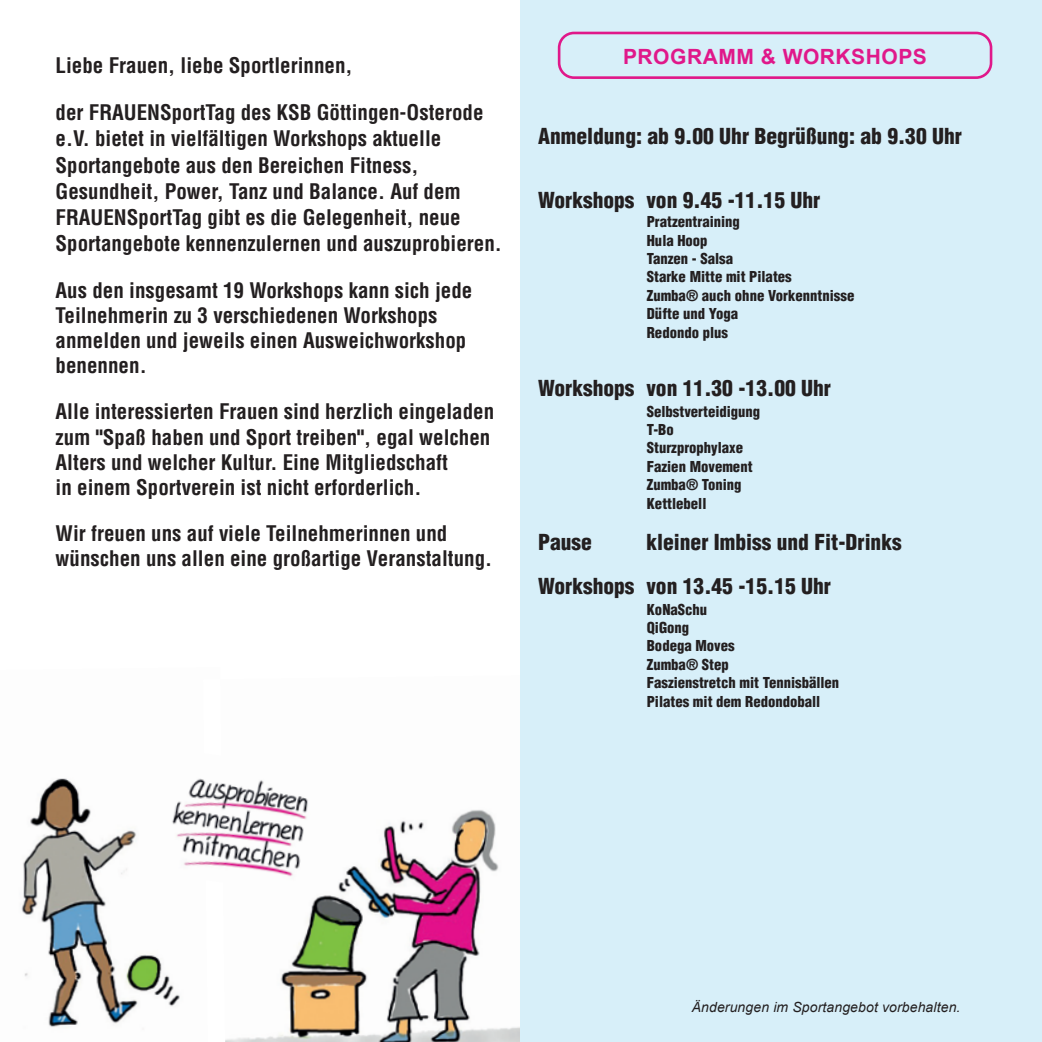
<style>
.page{position:relative;width:1042px;height:1042px;background:#fff}
.page>*{position:absolute;margin:0;border:0;box-sizing:border-box;transform-origin:0 0}
.t1{font:900 condensed 21.53px "Helvetica LT Std";color:#231f20}
.t2{font:700 condensed 21px/25.2px "Helvetica LT Std";color:#231f20}
.t3{font:700 21px "Arial";letter-spacing:.025em;color:#e0188a}
.t4{font:900 condensed 14.7px/18.4px "Helvetica LT Std";color:#231f20}
.t5{font:italic 14px "Arial";letter-spacing:.01em;color:#231f20}
</style>
<div class="page">
<img style="left:225px;top:810px;width:295px;height:232px">
<img style="left:21px;top:778px;width:159px;height:250px">
<div style="left:520px;top:0;width:522px;height:1042px;background:#d7eff9"></div>
<img style="left:158px;top:778px;width:176px;height:118px">
<div style="left:558px;top:32px;width:434px;height:47px;border:3px solid #e0188a;border-radius:15px"></div>
<p class="t2" style="left:56px;top:52px;width:298px">Liebe Frauen, liebe Sportlerinnen,</p>
<p class="t2" style="left:56px;top:99px;width:448px;line-height:26.2px">der FRAUENSportTag des KSB Göttingen-Osterode e.V. bietet in vielfältigen Workshops aktuelle Sportangebote aus den Bereichen Fitness, Gesundheit, Power, Tanz und Balance. Auf dem FRAUENSportTag gibt es die Gelegenheit, neue Sportangebote kennenzulernen und auszuprobieren.</p>
<p class="t2" style="left:56px;top:277px;width:418px">Aus den insgesamt 19 Workshops kann sich jede Teilnehmerin zu 3 verschiedenen Workshops anmelden und jeweils einen Ausweichworkshop benennen.</p>
<p class="t2" style="left:56px;top:399px;width:440px">Alle interessierten Frauen sind herzlich eingeladen zum "Spaß haben und Sport treiben", egal welchen Alters und welcher Kultur. Eine Mitgliedschaft<br>in einem Sportverein ist nicht erforderlich.</p>
<p class="t2" style="left:56px;top:521px;width:438px">Wir freuen uns auf viele Teilnehmerinnen und wünschen uns allen eine großartige Veranstaltung.</p>
<p class="t3" style="left:623px;top:42px;width:305px">PROGRAMM &amp; WORKSHOPS</p>
<p class="t1" style="left:538px;top:122px;width:425px">Anmeldung: ab 9.00 Uhr Begrüßung: ab 9.30 Uhr</p>
<p class="t1" style="left:538px;top:187px;width:284px">Workshops von 9.45 -11.15 Uhr</p>
<p class="t4" style="left:647px;top:213px;width:209px">Pratzentraining<br>Hula Hoop<br>Tanzen - Salsa<br>Starke Mitte mit Pilates<br>Zumba® auch ohne Vorkenntnisse<br>Düfte und Yoga<br>Redondo plus</p>
<p class="t1" style="left:538px;top:374px;width:295px">Workshops von 11.30 -13.00 Uhr</p>
<p class="t4" style="left:647px;top:402px;width:115px">Selbstverteidigung<br>T-Bo<br>Sturzprophylaxe<br>Fazien Movement<br>Zumba® Toning<br>Kettlebell</p>
<p class="t1" style="left:538px;top:528px;width:55px">Pause</p>
<p class="t1" style="left:646px;top:528px;width:257px">kleiner Imbiss und Fit-Drinks</p>
<p class="t1" style="left:538px;top:572px;width:295px">Workshops von 13.45 -15.15 Uhr</p>
<p class="t4" style="left:647px;top:600px;width:194px">KoNaSchu<br>QiGong<br>Bodega Moves<br>Zumba® Step<br>Faszienstretch mit Tennisbällen<br>Pilates mit dem Redondoball</p>
<p class="t5" style="left:692px;top:998px;width:270px">Änderungen im Sportangebot vorbehalten.</p>
</div>
